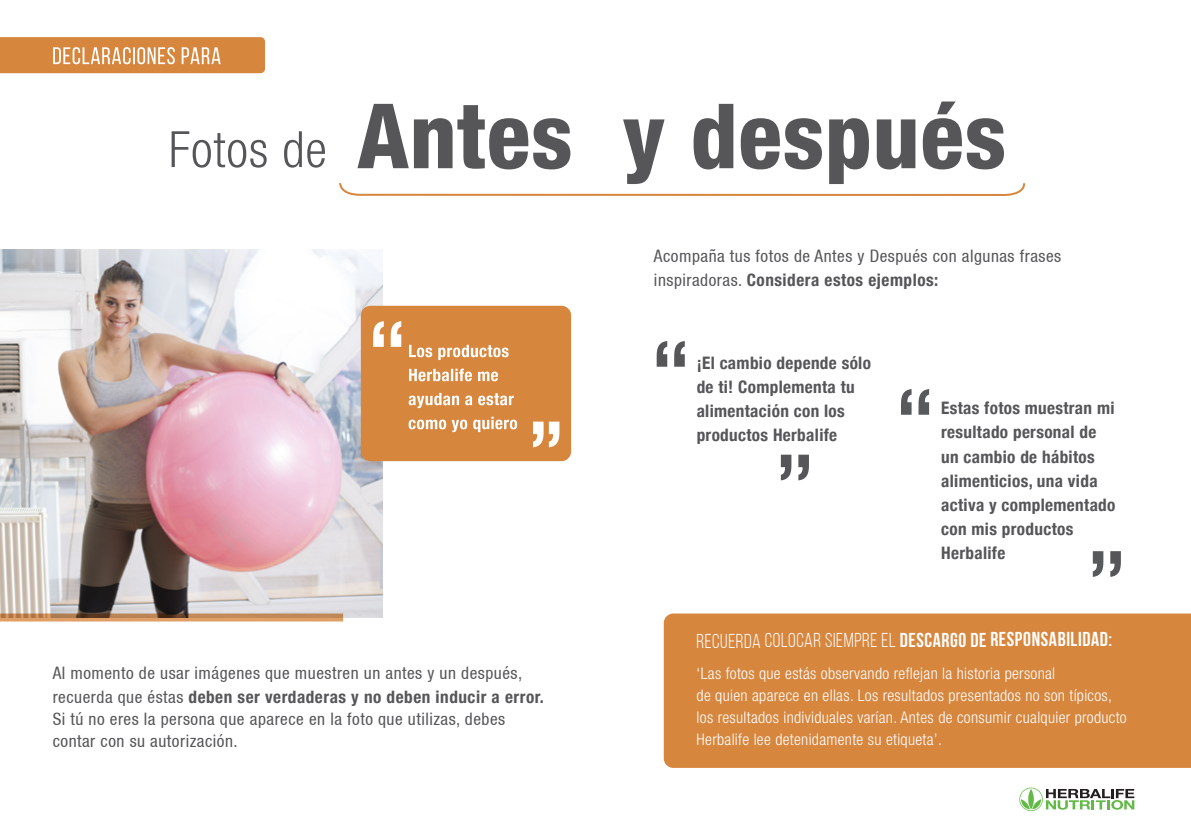
<style>
.page{position:relative;width:1191px;height:840px;background:#fff}
.page>*{position:absolute;margin:0;border:0;box-sizing:border-box;transform-origin:0 0}
.t1{font:800 condensed 90px "Helvetica Neue LT Std";letter-spacing:.01em;color:#565659}
.t2{font:700 condensed 80px "Helvetica Neue";color:#565659}
.t3{font:700 condensed 80px "Helvetica Neue";color:#fff}
.t4{font:700 condensed 80px "Helvetica Neue";color:#58595b}
.t5{font:24px "Bebas Neue";letter-spacing:.03em;color:#fff}
.t6{font:700 20px "Bebas Neue";letter-spacing:.025em;color:#fff}
.t7{font:700 condensed 17.2px/24px "Helvetica Neue";letter-spacing:.02em;color:#565659}
.t8{font:condensed 17.2px/22px "Helvetica 57";letter-spacing:.03em;color:#565659}
.t9{font:700 condensed 17.2px "Helvetica Neue LT Std";letter-spacing:.03em;color:#565659}
.t10{font:700 condensed 17.2px/24px "Helvetica Neue";letter-spacing:.02em;color:#fff}
.t11{font:300 condensed 16px/22px "Helvetica Neue LT Std";letter-spacing:.02em;color:#fff}
.s1{font-weight:300;font-size:50px}
.s2{font-family:"Helvetica 57";font-weight:400}
.s3{color:#58595b}
.s4{font-weight:400}
</style>
<div class="page">
<svg style="left:1019px;top:787px;width:115px;height:23px"></svg>
<img style="left:0;top:250px;width:382px;height:367px">
<div style="left:0;top:37px;width:265px;height:36px;background:#d7863e"></div>
<svg style="left:339px;top:183px;width:687px;height:13px"></svg>
<svg style="left:0;top:613px;width:339px;height:8px;background:#be895c"></svg>
<div style="left:361px;top:305px;width:210px;height:156px;background:#d7863e;border-radius:10px"></div>
<div style="left:664px;top:613px;width:527px;height:154px;background:#d7863e"></div>
<h3 class="t5" style="left:52px;top:43px;width:170px">DECLARACIONES PARA</h3>
<h1 class="t1" style="left:169px;top:80px;width:839px"><span class="s1">Fotos de</span> Antes y después</h1>
<h2 class="t3" style="left:368px;top:283px;width:40px">‘‘</h2>
<p class="t10" style="left:408px;top:337px;width:111px">Los productos<br>Herbalife me ayudan a estar como yo quiero</p>
<h2 class="t3" style="left:564px;top:485px;width:38px;rotate:-180deg">‘‘</h2>
<p class="t8" style="left:53px;top:661px;width:471px">Al momento de usar imágenes que muestren un antes y un después,</p>
<p class="t9" style="left:53px;top:686px;width:493px"><span class="s2">recuerda que éstas</span> deben ser verdaderas y no deben inducir a error.</p>
<p class="t8" style="left:53px;top:707px;width:454px">Si tú no eres la persona que aparece en la foto que utilizas, debes contar con su autorización.</p>
<p class="t8" style="left:654px;top:245px;width:409px">Acompaña tus fotos de Antes y Después con algunas frases</p>
<p class="t9" style="left:654px;top:269px;width:286px"><span class="s2">inspiradoras.</span> Considera estos ejemplos:</p>
<h2 class="t2" style="left:651px;top:303px;width:40px">‘‘</h2>
<p class="t7" style="left:696px;top:349px;width:176px">¡El cambio depende sólo de ti! Complementa tu alimentación con los productos Herbalife</p>
<h2 class="t2" style="left:814px;top:518px;width:40px;rotate:-180deg">‘‘</h2>
<h2 class="t4" style="left:896px;top:351px;width:40px">‘‘</h2>
<p class="t7" style="left:941px;top:395px;width:176px">Estas fotos muestran mi resultado personal de un cambio de hábitos alimenticios, una vida activa y complementado con mis productos<br>Herbalife</p>
<h2 class="t2" style="left:1126px;top:614px;width:40px;rotate:-180deg">‘<span class="s3">‘</span></h2>
<p class="t6" style="left:696px;top:628px;width:417px"><span class="s4">RECUERDA COLOCAR SIEMPRE EL</span> DESCARGO DE RESPONSABILIDAD:</p>
<p class="t11" style="left:696px;top:662px;width:432px">‘Las fotos que estás observando reflejan la historia personal<br>de quien aparece en ellas. Los resultados presentados no son típicos, los resultados individuales varían. Antes de consumir cualquier producto Herbalife lee detenidamente su etiqueta’.</p>
</div>
